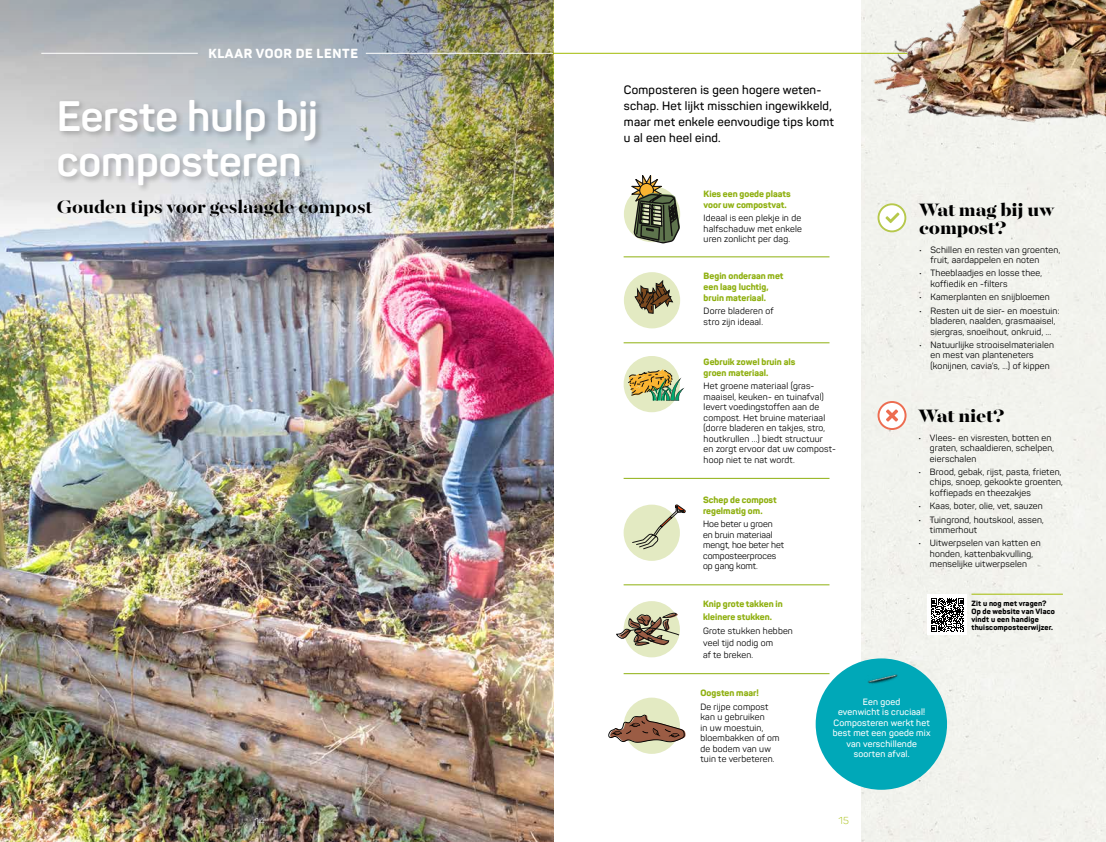
<style>
.page{position:relative;width:1106px;height:842px;background:#fff}
.page>*{position:absolute;margin:0;border:0;box-sizing:border-box;transform-origin:0 0}
.t1{font:700 42px/45px "Panton";color:#fff}
.t2{font:700 20px "Majesti Banner";letter-spacing:-.01em;color:#000}
.t3{font:800 20px/18px "Majesti Banner";letter-spacing:-.01em;color:#000}
.t4{font:800 13px "Panton";letter-spacing:.05em;color:#fff}
.t5{font:600 12px/16px "Panton";letter-spacing:.02em;color:#000}
.t6{font:300 10px "Panton";color:#a2bb04}
.t7{font:300 10px "Panton";color:#fff}
.t8{font:9px/10.5px "Panton";letter-spacing:.02em;color:#000}
.t9{font:800 9px/11px "Panton";color:#8fb010}
.t10{font:600 9px/10.5px "Panton";letter-spacing:.02em;color:#fff;text-align:center}
.t11{font:9px/10.5px "Panton";color:#000}
.t12{font:800 7.5px/8px "Panton";letter-spacing:.02em;color:#000}
</style>
<div class="page">
<div style="left:861px;top:173px;width:245px;height:669px;background:#f2f3ed"></div>
<img style="left:0;top:333px;width:553px;height:509px">
<img style="left:0;top:0;width:553px;height:333px">
<hr style="left:41px;top:53px;width:157px;height:1px;background:#fff">
<hr style="left:366px;top:53px;width:187px;height:1px;background:#fff">
<div style="left:624px;top:272px;width:56px;height:56px;background:#e3eac2;border-radius:50%"></div>
<div style="left:623px;top:356px;width:57px;height:56px;background:#e3eac2;border-radius:50%"></div>
<div style="left:623px;top:505px;width:57px;height:56px;background:#e3eac2;border-radius:50%"></div>
<div style="left:623px;top:601px;width:57px;height:56px;background:#e3eac2;border-radius:50%"></div>
<div style="left:623px;top:698px;width:57px;height:56px;background:#e3eac2;border-radius:50%"></div>
<svg style="left:627px;top:175px;width:53px;height:69px"></svg>
<svg style="left:634px;top:280px;width:40px;height:34px"></svg>
<svg style="left:627px;top:369px;width:57px;height:32px"></svg>
<svg style="left:631px;top:477px;width:55px;height:73px"></svg>
<svg style="left:616px;top:612px;width:64px;height:34px"></svg>
<hr style="left:623px;top:257px;width:206px;height:1px;background:#8fb010">
<hr style="left:623px;top:343px;width:206px;height:1px;background:#8fb010">
<hr style="left:623px;top:478px;width:206px;height:1px;background:#8fb010">
<hr style="left:623px;top:585px;width:206px;height:1px;background:#8fb010">
<hr style="left:623px;top:673px;width:206px;height:1px;background:#8fb010">
<hr style="left:553px;top:53px;width:511px;height:1px;background:#a2bb04">
<svg style="left:608px;top:715px;width:77px;height:28px"></svg>
<img style="left:839px;top:0;width:267px;height:173px">
<div style="left:56px;top:97px;width:268px;height:96px;background:#000;opacity:.25"></div>
<hr style="left:971px;top:594px;width:91px;height:1px;background:#a2bb04">
<div style="left:927px;top:594px;width:40px;height:41px;background:#fff"></div>
<svg style="left:931px;top:598px;width:33px;height:34px"></svg>
<div style="left:878px;top:402px;width:27px;height:27px;background:#fff;border-radius:50%"></div>
<div style="left:877px;top:401px;width:29px;height:29px;border:2px solid #ed6d51;border-radius:50%"></div>
<svg style="left:886px;top:409px;width:12px;height:13px"></svg>
<svg style="left:878px;top:204px;width:27px;height:27px"></svg>
<div style="left:877px;top:203px;width:29px;height:29px;border:2px solid #b6c84b;border-radius:50%"></div>
<svg style="left:885px;top:213px;width:14px;height:10px"></svg>
<div style="left:815px;top:658px;width:132px;height:132px;background:#00a8b8;border-radius:50%"></div>
<img style="left:858px;top:659px;width:46px;height:25px">
<h3 class="t4" style="left:208px;top:45px;width:151px">KLAAR VOOR DE LENTE</h3>
<h1 class="t1" style="left:57px;top:93px;width:263px">Eerste hulp bij composteren</h1>
<h2 class="t2" style="left:57px;top:193px;width:317px">Gouden tips voor geslaagde compost</h2>
<p class="t7" style="left:254px;top:815px;width:12px">14</p>
<h3 class="t5" style="left:624px;top:82px;width:211px">Composteren is geen hogere weten&shy;schap. Het lijkt misschien ingewikkeld, maar met enkele eenvoudige tips komt u al een heel eind.</h3>
<p class="t9" style="left:703px;top:188px;width:89px">Kies een goede plaats voor uw compostvat.</p>
<p class="t8" style="left:703px;top:213px;width:100px;text-align:justify">Ideaal is een plekje in de halfschaduw met enkele uren zonlicht per dag.</p>
<p class="t9" style="left:703px;top:270px;width:81px">Begin onderaan met een laag luchtig, bruin materiaal.</p>
<p class="t8" style="left:703px;top:306px;width:71px">Dorre bladeren of stro zijn ideaal.</p>
<p class="t9" style="left:703px;top:356px;width:93px">Gebruik zowel bruin als groen materiaal.</p>
<p class="t8" style="left:703px;top:381px;width:134px">Het groene materiaal (gras&shy;maaisel, keuken- en tuinafval) levert voedingstoffen aan de compost. Het bruine materiaal (dorre bladeren en takjes, stro, houtkrullen ...) biedt structuur<br>en zorgt ervoor dat uw compost&shy;hoop niet te nat wordt.</p>
<p class="t9" style="left:703px;top:494px;width:75px">Schep de compost regelmatig om.</p>
<p class="t11" style="left:703px;top:519px;width:83px">Hoe beter u groen en bruin materiaal mengt, hoe beter het composteerproces op gang komt.</p>
<p class="t9" style="left:703px;top:598px;width:81px;line-height:12.4px">Knip grote takken in kleinere stukken.</p>
<p class="t8" style="left:703px;top:625px;width:91px;line-height:11.9px">Grote stukken hebben veel tijd nodig om<br>af te breken.</p>
<p class="t9" style="left:700px;top:687px;width:60px">Oogsten maar!</p>
<p class="t8" style="left:700px;top:701px;width:81px">De rijpe compost kan u gebruiken<br>in uw moestuin, bloembakken of om de bodem van uw tuin te verbeteren.</p>
<h2 class="t3" style="left:919px;top:202px;width:137px">Wat mag bij uw compost?</h2>
<p class="t8" style="left:930px;top:244px;width:131px;text-indent:-11px">• Schillen en resten van groenten, fruit, aardappelen en noten</p>
<p class="t8" style="left:930px;top:268px;width:113px;text-indent:-11px">• Theeblaadjes en losse thee, koffiedik en -filters</p>
<p class="t8" style="left:919px;top:292px;width:132px">• Kamerplanten en snijbloemen</p>
<p class="t8" style="left:930px;top:305px;width:130px;text-indent:-11px">• Resten uit de sier- en moestuin: bladeren, naalden, grasmaaisel, siergras, snoeihout, onkruid, ...</p>
<p class="t8" style="left:930px;top:339px;width:125px;text-indent:-11px">• Natuurlijke strooiselmaterialen en mest van planteneters (konijnen, cavia’s, ...) of kippen</p>
<h2 class="t3" style="left:918px;top:408px;width:87px">Wat niet?</h2>
<p class="t8" style="left:930px;top:432px;width:126px;text-indent:-11px">• Vlees- en visresten, botten en graten, schaaldieren, schelpen, eierschalen</p>
<p class="t8" style="left:930px;top:466px;width:134px;text-indent:-11px">• Brood, gebak, rijst, pasta, frieten, chips, snoep, gekookte groenten, koffiepads en theezakjes</p>
<p class="t8" style="left:918px;top:501px;width:126px">• Kaas, boter, olie, vet, sauzen</p>
<p class="t8" style="left:930px;top:514px;width:115px;text-indent:-11px">• Tuingrond, houtskool, assen, timmerhout</p>
<p class="t8" style="left:918px;top:538px;width:123px;text-align:center">• Uitwerpselen van katten en honden, kattenbakvulling, menselijke uitwerpselen</p>
<p class="t12" style="left:971px;top:599px;width:85px">Zit u nog met vragen?<br>Op de website van Vlaco vindt u een handige thuiscomposteerwijzer.</p>
<p class="t10" style="left:833px;top:696px;width:99px">Een goed<br>evenwicht is cruciaal!<br>Composteren werkt het best met een goede mix van verschillende soorten afval.</p>
<p class="t6" style="left:838px;top:814px;width:12px">15</p>
</div>
